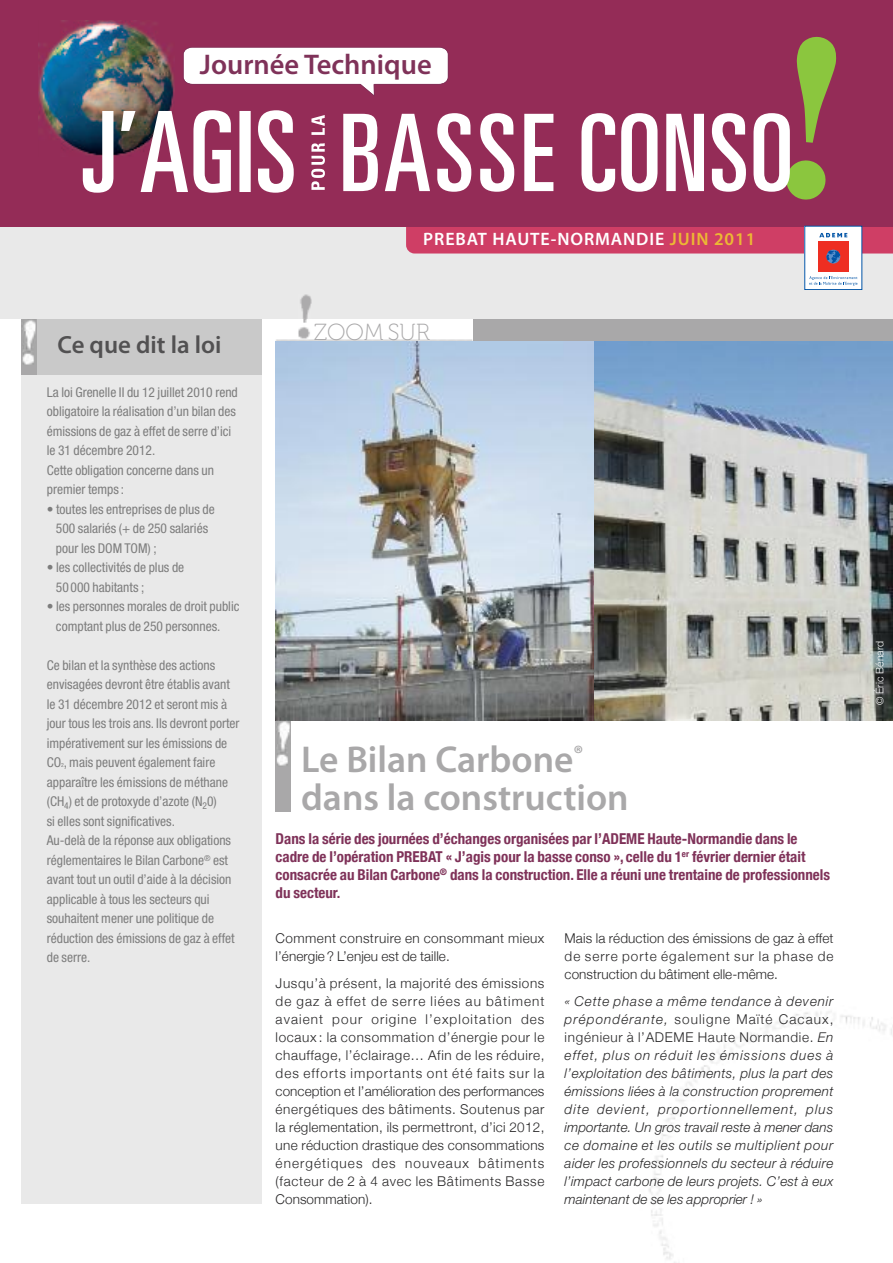
<style>
.page{position:relative;width:893px;height:1263px;background:#fff}
.page>*{position:absolute;margin:0;border:0;box-sizing:border-box;transform-origin:0 0}
.t1{font:600 37.5px/37.5px "Myriad Pro";color:#a9a8a9}
.t2{font:600 28.5px "Myriad Pro";color:#7f3259}
.t3{font:600 24.9px "Myriad Pro";color:#525152}
.t4{font:23.25px "Museo 100";color:#a9a8a9}
.t5{font:600 18px "Myriad Pro";letter-spacing:.05em;color:#fff}
.t6{font:700 condensed 15px/18px "Helvetica Neue";color:#7f3259}
.t7{font:condensed 13.5px/19.5px "Helvetica Neue";color:#7d7d7d}
.t8{font:300 13.5px/18px "Helvetica Neue";letter-spacing:.035em;color:#272627;text-align:justify}
.t9{font:italic 300 13.5px/18px "Helvetica Neue";letter-spacing:.005em;color:#272627;text-align:justify}
.t10{font:300 10.5px "Helvetica Neue";color:#fff}
.t11{font:condensed 5.7px "Helvetica Neue";color:#7d7d7d}
.s1{color:#ecb834}
.s2{font-style:normal}
</style>
<div class="page">
<img style="left:594px;top:340px;width:299px;height:381px">
<img style="left:276px;top:340px;width:318px;height:381px">
<div style="left:21px;top:349px;width:240px;height:854px;background:#e9e9e9"></div>
<div style="left:0;top:0;width:893px;height:319px;background:#e9e9e9"></div>
<img style="left:649px;top:1011px;width:244px;height:252px">
<div style="left:0;top:0;width:893px;height:226px;background:#942c57"></div>
<img style="left:38px;top:20px;width:137px;height:137px">
<div style="left:276px;top:721px;width:15px;height:90px;background:#a9a8a9"></div>
<svg style="left:276px;top:720px;width:14px;height:1px"></svg>
<img style="left:276px;top:721px;width:14px;height:45px">
<div style="left:21px;top:319px;width:240px;height:55px;background:#c9c9c9"></div>
<div style="left:21px;top:319px;width:16px;height:55px;background:#a9a8a9"></div>
<img style="left:22px;top:320px;width:14px;height:45px">
<div style="left:276px;top:319px;width:617px;height:21px;background:#a9a8a9"></div>
<div style="left:276px;top:319px;width:197px;height:21px;background:#fff"></div>
<svg style="left:276px;top:340px;width:197px;height:1px"></svg>
<img style="left:298px;top:294px;width:14px;height:45px">
<div style="left:805px;top:226px;width:57px;height:64px;background:#fff"></div>
<div style="left:805px;top:226px;width:57px;height:64px;border:1px solid #0154a6"></div>
<div style="left:818px;top:242px;width:30px;height:30px;background:#ee2e22"></div>
<svg style="left:83px;top:37px;width:810px;height:226px;background:#b4768c"></svg>
<svg style="left:809px;top:276px;width:48px;height:10px"></svg>
<h2 class="t2" style="left:200px;top:54px;width:233px">Journée Technique</h2>
<h3 class="t3" style="left:57px;top:335px;width:166px">Ce que dit la loi</h3>
<p class="t7" style="left:47px;top:383px;width:193px">La loi Grenelle II du 12 juillet 2010 rend obligatoire la réalisation d’un bilan des émissions de gaz à effet de serre d’ici le 31 décembre 2012.<br>Cette obligation concerne dans un premier temps :</p>
<p class="t7" style="left:56px;top:500px;width:160px;text-indent:-9px">• toutes les entreprises de plus de<br>500 salariés (+ de 250 salariés pour les DOM TOM) ;</p>
<p class="t7" style="left:56px;top:559px;width:130px;text-indent:-9px">• les collectivités de plus de<br>50 000 habitants ;</p>
<p class="t7" style="left:56px;top:598px;width:185px;text-indent:-9px">• les personnes morales de droit public comptant plus de 250 personnes.</p>
<p class="t7" style="left:47px;top:656px;width:194px">Ce bilan et la synthèse des actions envisagées devront être établis avant le 31 décembre 2012 et seront mis à jour tous les trois ans. Ils devront porter impérativement sur les émissions de CO , mais peuvent également faire</p>
<p class="t11" style="left:61px;top:763px;width:4px">2</p>
<p class="t7" style="left:47px;top:773px;width:190px">apparaître les émissions de méthane (CH<sub>4</sub>) et de protoxyde d’azote (N<sub>2</sub>0)<br>si elles sont significatives.<br>Au-delà de la réponse aux obligations réglementaires le Bilan Carbone<sup>®</sup> est avant tout un outil d’aide à la décision applicable à tous les secteurs qui souhaitent mener une politique de réduction des émissions de gaz à effet de serre.</p>
<h3 class="t5" style="left:423px;top:233px;width:334px">PREBAT HAUTE-NORMANDIE <span class="s1">JUIN 2011</span></h3>
<h3 class="t4" style="left:314px;top:324px;width:117px">ZOOM SUR</h3>
<h1 class="t1" style="left:301px;top:744px;width:329px">Le Bilan Carbone<sup>® </sup>dans la construction</h1>
<p class="t6" style="left:276px;top:829px;width:556px">Dans la série des journées d’échanges organisées par l’ADEME Haute-Normandie dans le cadre de l’opération PREBAT « J’agis pour la basse conso », celle du 1<sup>er</sup> février dernier était consacrée au Bilan Carbone<sup>®</sup> dans la construction. Elle a réuni une trentaine de professionnels du secteur.</p>
<p class="t8" style="left:276px;top:929px;width:270px">Comment construire en consommant mieux l’énergie ? L’enjeu est de taille.</p>
<p class="t8" style="left:276px;top:974px;width:270px">Jusqu’à présent, la majorité des émissions de gaz à effet de serre liées au bâtiment avaient pour origine l’exploitation des locaux : la consommation d’énergie pour le chauffage, l’éclairage… Afin de les réduire, des efforts importants ont été faits sur la conception et l’amélioration des performances énergétiques des bâtiments. Soutenus par la réglementation, ils permettront, d’ici 2012, une réduction drastique des consommations énergétiques des nouveaux bâtiments (facteur de 2 à 4 avec les Bâtiments Basse Consommation).</p>
<p class="t8" style="left:565px;top:929px;width:270px">Mais la réduction des émissions de gaz à effet de serre porte également sur la phase de construction du bâtiment elle-même.</p>
<p class="t9" style="left:565px;top:993px;width:270px">« Cette phase a même tendance à devenir prépondérante, <span class="s2">souligne Maïté Cacaux, ingénieur à l’ADEME Haute Normandie.</span> En effet, plus on réduit les émissions dues à l’exploitation des bâtiments, plus la part des émissions liées à la construction proprement dite devient, proportionnellement, plus importante. Un gros travail reste à mener dans ce domaine et les outils se multiplient pour aider les professionnels du secteur à réduire l’impact carbone de leurs projets. C’est à eux maintenant de se les approprier ! »</p>
<p class="t10" style="left:873px;top:705px;width:65px;rotate:-90deg">© Éric Bénard</p>
</div>
